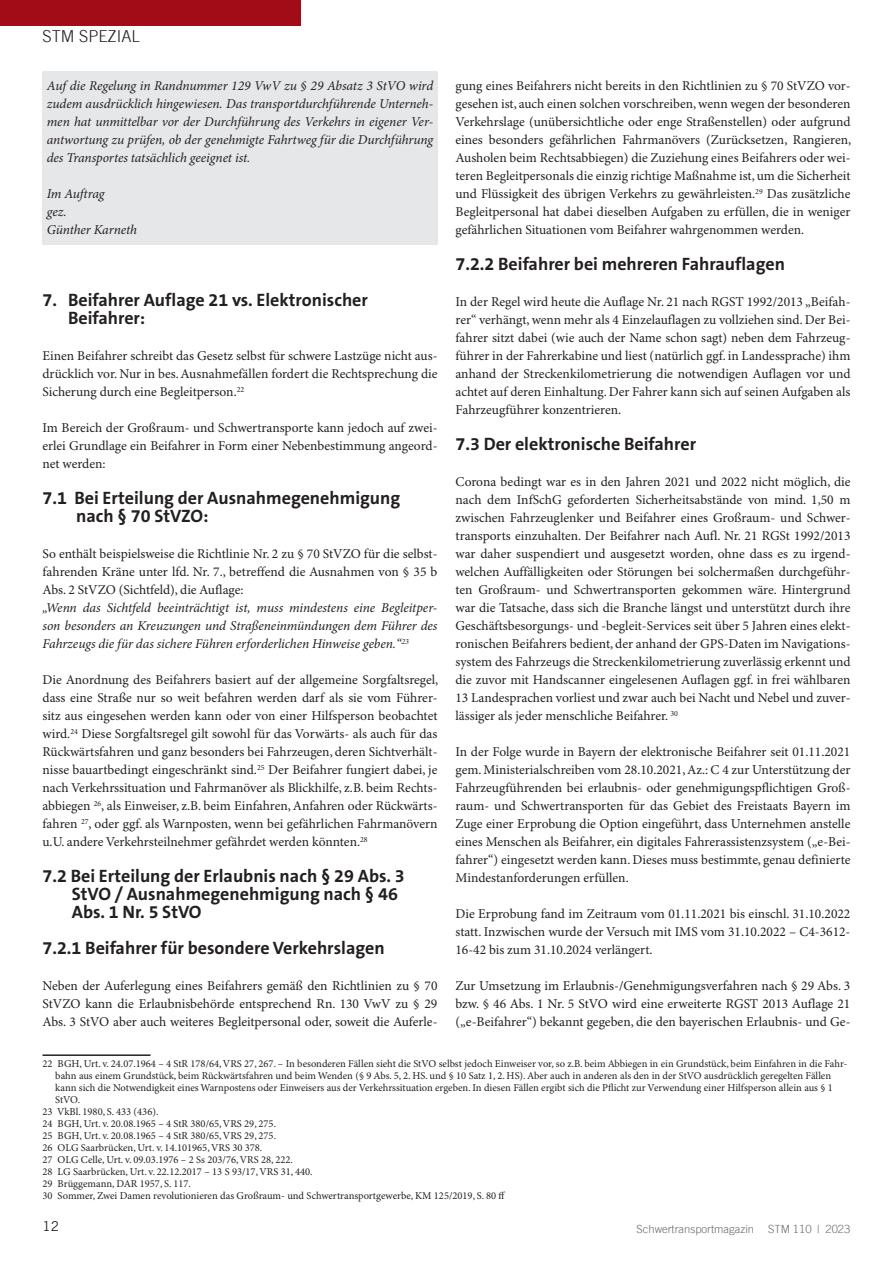
<style>
.page{position:relative;width:893px;height:1263px;background:#fff}
.page>*{position:absolute;margin:0;border:0;box-sizing:border-box;transform-origin:0 0}
.Zwischeüberschrft_Fl{font:700 18px/18px "The Sans B W7";color:#231f20}
.t1{font:300 16.5px "Trade Gothic LT";color:#231f20}
.t2{font:13.5px/18px "Minion Pro";color:#231f20;text-align:justify}
.t3{font:italic 13.5px/18px "Minion Pro";letter-spacing:-.01em;color:#231f20;text-align:justify}
.t4{font:13.5px "Trade Gothic LT";color:#231f20}
.t5{font:300 11.25px "Trade Gothic LT";color:#6c6d70}
.Fussnote{font:10.5px/12px "Minion Pro";color:#231f20}
</style>
<div class="page">
<div style="left:0;top:0;width:300px;height:26px;background:#a10c16"></div>
<div style="left:43px;top:71px;width:395px;height:173px;background:#e6e7e9"></div>
<hr style="left:43px;top:1054px;width:108px;height:2px;background:#231f20">
<p class="t1" style="left:43px;top:26px;width:99px">STM SPEZIAL</p>
<p class="t3" style="left:47px;top:77px;width:388px">Auf die Regelung in Randnummer 129 VwV zu § 29 Absatz 3 StVO wird zudem ausdrücklich hingewiesen. Das transportdurchführende Unterneh&shy;men hat unmittelbar vor der Durchführung des Verkehrs in eigener Ver&shy;antwortung zu prüfen, ob der genehmigte Fahrtweg für die Durchführung des Transportes tatsächlich geeignet ist.</p>
<p class="t3" style="left:47px;top:185px;width:59px">Im Auftrag</p>
<p class="t3" style="left:47px;top:203px;width:21px">gez.</p>
<p class="t3" style="left:47px;top:221px;width:92px">Günther Karneth</p>
<p class="t2" style="left:455px;top:77px;width:397px">gung eines Beifahrers nicht bereits in den Richtlinien zu § 70 StVZO vor&shy;gesehen ist, auch einen solchen vorschreiben, wenn wegen der besonderen Verkehrslage (unübersichtliche oder enge Straßenstellen) oder aufgrund eines besonders gefährlichen Fahrmanövers (Zurücksetzen, Rangieren, Ausholen beim Rechtsabbiegen) die Zuziehung eines Beifahrers oder wei&shy;teren Begleitpersonals die einzig richtige Maßnahme ist, um die Sicherheit und Flüssigkeit des übrigen Verkehrs zu gewährleisten.<sup>29</sup> Das zusätzliche Begleitpersonal hat dabei dieselben Aufgaben zu erfüllen, die in weniger gefährlichen Situationen vom Beifahrer wahrgenommen werden.</p>
<p class="Zwischeüberschrft_Fl" style="left:455px;top:255px;width:331px">7.2.2 Beifahrer bei mehreren Fahrauflagen</p>
<p class="t2" style="left:455px;top:293px;width:396px">In der Regel wird heute die Auflage Nr. 21 nach RGST 1992/2013 „Beifah&shy;rer“ verhängt, wenn mehr als 4 Einzelauflagen zu vollziehen sind. Der Bei&shy;fahrer sitzt dabei (wie auch der Name schon sagt) neben dem Fahrzeug&shy;führer in der Fahrerkabine und liest (natürlich ggf. in Landessprache) ihm anhand der Streckenkilometrierung die notwendigen Auflagen vor und achtet auf deren Einhaltung. Der Fahrer kann sich auf seinen Aufgaben als Fahrzeugführer konzentrieren.</p>
<p class="Zwischeüberschrft_Fl" style="left:455px;top:435px;width:242px">7.3 Der elektronische Beifahrer</p>
<p class="t2" style="left:455px;top:473px;width:396px">Corona bedingt war es in den Jahren 2021 und 2022 nicht möglich, die nach dem InfSchG geforderten Sicherheitsabstände von mind. 1,50 m zwischen Fahrzeuglenker und Beifahrer eines Großraum- und Schwer&shy;transports einzuhalten. Der Beifahrer nach Aufl. Nr. 21 RGSt 1992/2013 war daher suspendiert und ausgesetzt worden, ohne dass es zu irgend&shy;welchen Auffälligkeiten oder Störungen bei solchermaßen durchgeführ&shy;ten Großraum- und Schwertransporten gekommen wäre. Hintergrund war die Tatsache, dass sich die Branche längst und unterstützt durch ihre Geschäftsbesorgungs- und -begleit-Services seit über 5 Jahren eines elekt&shy;ronischen Beifahrers bedient, der anhand der GPS-Daten im Navigations&shy;system des Fahrzeugs die Streckenkilometrierung zuverlässig erkennt und die zuvor mit Handscanner eingelesenen Auflagen ggf. in frei wählbaren 13 Landesprachen vorliest und zwar auch bei Nacht und Nebel und zuver&shy;lässiger als jeder menschliche Beifahrer. <sup>30</sup></p>
<p class="t2" style="left:455px;top:743px;width:396px">In der Folge wurde in Bayern der elektronische Beifahrer seit 01.11.2021 gem. Ministerialschreiben vom 28.10.2021, Az.: C 4 zur Unterstützung der Fahrzeugführenden bei erlaubnis- oder genehmigungspflichtigen Groß&shy;raum- und Schwertransporten für das Gebiet des Freistaats Bayern im Zuge einer Erprobung die Option eingeführt, dass Unternehmen anstelle eines Menschen als Beifahrer, ein digitales Fahrerassistenzsystem („e-Bei&shy;fahrer“) eingesetzt werden kann. Dieses muss bestimmte, genau definierte Mindestanforderungen erfüllen.</p>
<p class="t2" style="left:455px;top:905px;width:396px">Die Erprobung fand im Zeitraum vom 01.11.2021 bis einschl. 31.10.2022 statt. Inzwischen wurde der Versuch mit IMS vom 31.10.2022 – C4-3612- 16-42 bis zum 31.10.2024 verlängert.</p>
<p class="t2" style="left:455px;top:977px;width:396px">Zur Umsetzung im Erlaubnis-/Genehmigungsverfahren nach § 29 Abs. 3 bzw. § 46 Abs. 1 Nr. 5 StVO wird eine erweiterte RGST 2013 Auflage 21 („e-Beifahrer“) bekannt gegeben, die den bayerischen Erlaubnis- und Ge-</p>
<p class="Zwischeüberschrft_Fl" style="left:43px;top:291px;width:327px">7. Beifahrer Auflage 21 vs. Elektronischer</p>
<p class="Zwischeüberschrft_Fl" style="left:68px;top:309px;width:79px">Beifahrer:</p>
<p class="t2" style="left:43px;top:347px;width:396px">Einen Beifahrer schreibt das Gesetz selbst für schwere Lastzüge nicht aus&shy;drücklich vor. Nur in bes. Ausnahmefällen fordert die Rechtsprechung die Sicherung durch eine Begleitperson.<sup>22</sup></p>
<p class="t2" style="left:43px;top:419px;width:396px">Im Bereich der Großraum- und Schwertransporte kann jedoch auf zwei&shy;erlei Grundlage ein Beifahrer in Form einer Nebenbestimmung angeord&shy;net werden:</p>
<p class="Zwischeüberschrft_Fl" style="left:43px;top:489px;width:359px">7.1 Bei Erteilung der Ausnahmegenehmigung</p>
<p class="Zwischeüberschrft_Fl" style="left:76px;top:507px;width:134px">nach § 70 StVZO:</p>
<p class="t2" style="left:43px;top:545px;width:396px">So enthält beispielsweise die Richtlinie Nr. 2 zu § 70 StVZO für die selbst&shy;fahrenden Kräne unter lfd. Nr. 7., betreffend die Ausnahmen von § 35 b Abs. 2 StVZO (Sichtfeld), die Auflage:</p>
<p class="t3" style="left:43px;top:599px;width:396px">„Wenn das Sichtfeld beeinträchtigt ist, muss mindestens eine Begleitper&shy;son besonders an Kreuzungen und Straßeneinmündungen dem Führer des Fahrzeugs die für das sichere Führen erforderlichen Hinweise geben.“<sup>23</sup></p>
<p class="t2" style="left:43px;top:671px;width:397px">Die Anordnung des Beifahrers basiert auf der allgemeine Sorgfaltsregel, dass eine Straße nur so weit befahren werden darf als sie vom Führer&shy;sitz aus eingesehen werden kann oder von einer Hilfsperson beobachtet wird.<sup>24</sup> Diese Sorgfaltsregel gilt sowohl für das Vorwärts- als auch für das Rückwärtsfahren und ganz besonders bei Fahrzeugen, deren Sichtverhält&shy;nisse bauartbedingt eingeschränkt sind.<sup>25</sup> Der Beifahrer fungiert dabei, je nach Verkehrssituation und Fahrmanöver als Blickhilfe, z.B. beim Rechts&shy;abbiegen <sup>26</sup>, als Einweiser, z.B. beim Einfahren, Anfahren oder Rückwärts&shy;fahren <sup>27</sup>, oder ggf. als Warnposten, wenn bei gefährlichen Fahrmanövern u.U. andere Verkehrsteilnehmer gefährdet werden könnten.<sup>28</sup></p>
<p class="Zwischeüberschrft_Fl" style="left:72px;top:867px;width:334px;text-indent:-29px">7.2 Bei Erteilung der Erlaubnis nach § 29 Abs. 3<br>StVO / Ausnahmegenehmigung nach § 46<br>Abs. 1 Nr. 5 StVO</p>
<p class="Zwischeüberschrft_Fl" style="left:43px;top:939px;width:344px">7.2.1 Beifahrer für besondere Verkehrslagen</p>
<p class="t2" style="left:43px;top:977px;width:396px">Neben der Auferlegung eines Beifahrers gemäß den Richtlinien zu § 70<br>StVZO kann die Erlaubnisbehörde entsprechend Rn. 130 VwV zu § 29<br>Abs. 3 StVO aber auch weiteres Begleitpersonal oder, soweit die Auferle-</p>
<p class="Fussnote" style="left:55px;top:1058px;width:794px;text-indent:-13px">22 BGH, Urt. v. 24.07.1964 – 4 StR 178/64, VRS 27, 267. – In besonderen Fällen sieht die StVO selbst jedoch Einweiser vor, so z.B. beim Abbiegen in ein Grundstück, beim Einfahren in die Fahr&shy;bahn aus einem Grundstück, beim Rückwärtsfahren und beim Wenden (§ 9 Abs. 5, 2. HS. und § 10 Satz 1, 2. HS). Aber auch in anderen als den in der StVO ausdrücklich geregelten Fällen kann sich die Notwendigkeit eines Warnpostens oder Einweisers aus der Verkehrssituation ergeben. In diesen Fällen ergibt sich die Pflicht zur Verwendung einer Hilfsperson allein aus § 1<br>StVO.</p>
<p class="Fussnote" style="left:43px;top:1106px;width:117px">23 VkBl. 1980, S. 433 (436).</p>
<p class="Fussnote" style="left:43px;top:1118px;width:235px">24 BGH, Urt. v. 20.08.1965 – 4 StR 380/65, VRS 29, 275.</p>
<p class="Fussnote" style="left:43px;top:1130px;width:235px">25 BGH, Urt. v. 20.08.1965 – 4 StR 380/65, VRS 29, 275.</p>
<p class="Fussnote" style="left:43px;top:1142px;width:221px">26 OLG Saarbrücken, Urt. v. 14.101965, VRS 30 378.</p>
<p class="Fussnote" style="left:43px;top:1154px;width:252px">27 OLG Celle, Urt. v. 09.03.1976 – 2 Ss 203/76, VRS 28, 222.</p>
<p class="Fussnote" style="left:43px;top:1166px;width:271px">28 LG Saarbrücken, Urt. v. 22.12.2017 – 13 S 93/17, VRS 31, 440.</p>
<p class="Fussnote" style="left:43px;top:1178px;width:150px">29 Brüggemann, DAR 1957, S. 117.</p>
<p class="Fussnote" style="left:43px;top:1190px;width:464px">30 Sommer, Zwei Damen revolutionieren das Großraum- und Schwertransportgewerbe, KM 125/2019, S. 80 ff</p>
<p class="t4" style="left:43px;top:1218px;width:18px">12</p>
<p class="t5" style="left:637px;top:1222px;width:119px">Schwertransportmagazin</p>
<p class="t5" style="left:768px;top:1222px;width:84px">STM 110 | 2023</p>
</div>
